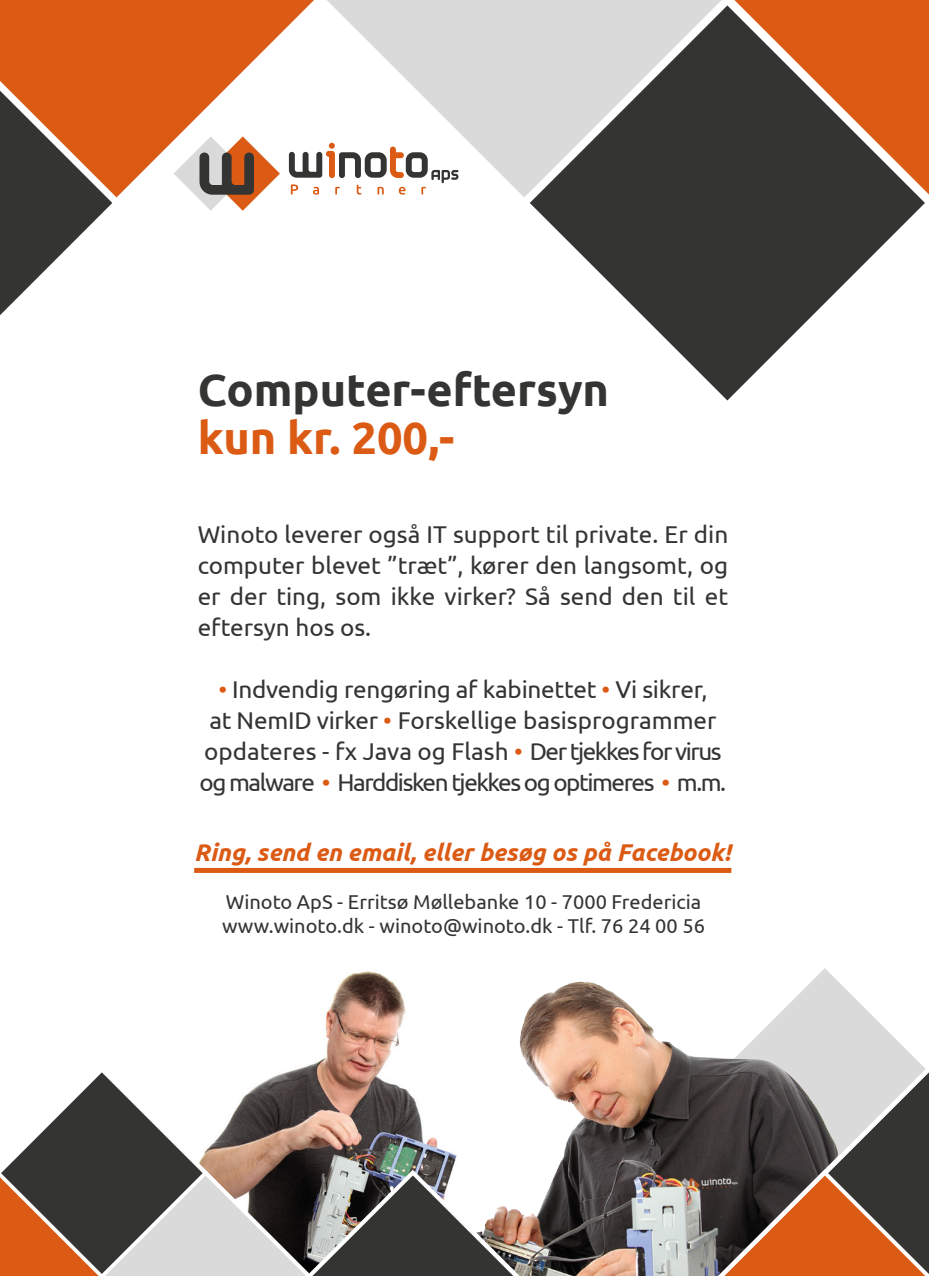
<style>
.page{position:relative;width:929px;height:1276px;background:#fff}
.page>*{position:absolute;margin:0;border:0;box-sizing:border-box;transform-origin:0 0}
.t1{font:700 45px "Ubuntu";color:#343433}
.t2{font:700 45px "Ubuntu";color:#db5a14}
.t3{font:24.25px/31px "Ubuntu";letter-spacing:-.01em;color:#343433;text-align:justify}
.t4{font:italic 700 24.25px "Ubuntu";color:#db5a14}
.t5{font:20px "Ubuntu";color:#343433}
.s1{color:#db5a14}
</style>
<div class="page">
<svg style="left:530px;top:5px;width:394px;height:395px;fill:#343433"></svg>
<svg style="left:0;top:197px;width:112px;height:118px"></svg>
<svg style="left:0;top:0;width:314px;height:197px;fill:#db5a14"></svg>
<svg style="left:734px;top:0;width:194px;height:194px;background:#935431"></svg>
<svg style="left:327px;top:0;width:394px;height:197px;fill:#dadada"></svg>
<img style="left:288px;top:971px;width:126px;height:302px">
<svg style="left:312px;top:1175px;width:102px;height:101px;background:#636362"></svg>
<svg style="left:873px;top:1016px;width:55px;height:260px;background:#837770"></svg>
<svg style="left:0;top:1072px;width:306px;height:204px"></svg>
<img style="left:414px;top:968px;width:459px;height:308px">
<svg style="left:289px;top:143px;width:169px;height:52px"></svg>
<svg style="left:173px;top:136px;width:107px;height:75px"></svg>
<div style="left:194px;top:868px;width:537px;height:5px;background:#db5a14"></div>
<p class="t1" style="left:198px;top:363px;width:413px">Computer-eftersyn</p>
<p class="t2" style="left:198px;top:411px;width:258px">kun kr. 200,-</p>
<p class="t3" style="left:198px;top:518px;width:532px">Winoto leverer også IT support til private. Er din computer blevet ”træt”, kører den langsomt, og er der ting, som ikke virker? Så send den til et eftersyn hos os.</p>
<p class="t3" style="left:199px;top:673px;width:528px;text-align:center"><span class="s1">•</span> Indvendig rengøring af kabinettet <span class="s1">•</span> Vi sikrer,<br>at NemID virker <span class="s1">•</span> Forskellige basisprogrammer opdateres - fx Java og Flash <span class="s1">•</span> Der tjekkes for virus og malware <span class="s1">•</span> Harddisken tjekkes og optimeres <span class="s1">•</span> m.m.</p>
<p class="t4" style="left:194px;top:838px;width:538px">Ring, send en email, eller besøg os på Facebook!</p>
<p class="t5" style="left:226px;top:890px;width:477px">Winoto ApS - Erritsø Møllebanke 10 - 7000 Fredericia</p>
<p class="t5" style="left:222px;top:913px;width:484px">www.winoto.dk - winoto@winoto.dk - Tlf. 76 24 00 56</p>
</div>
